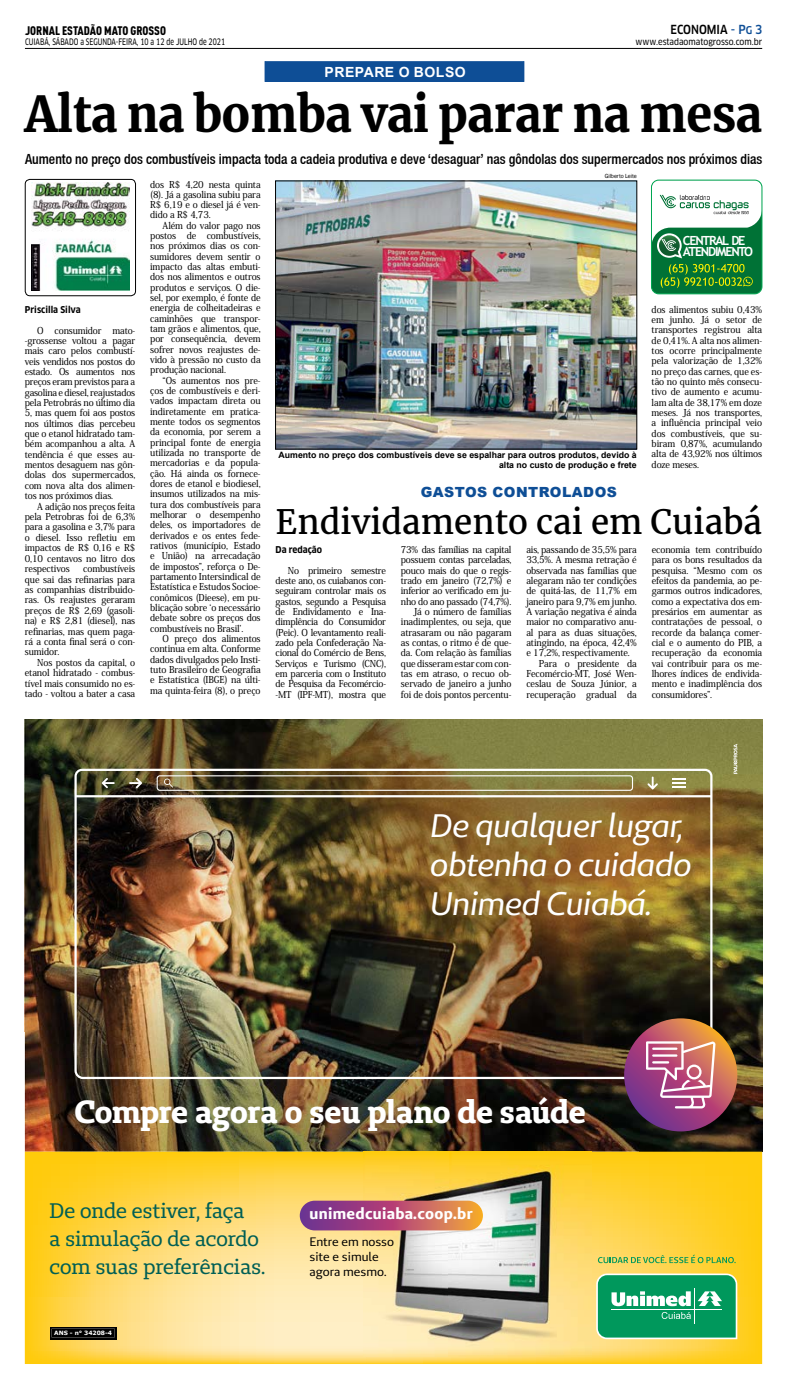
<style>
.page{position:relative;width:787px;height:1389px;background:#fff}
.page>*{position:absolute;margin:0;border:0;box-sizing:border-box;transform-origin:0 0}
.t1{font:700 49px "Merriweather";letter-spacing:-.01em;color:#000;scale:.95 1}
.t2{font:33.25px "Merriweather";color:#000}
.t3{font:italic 32.55px/39px "Unimed Sans";letter-spacing:-.02em;color:#fff}
.t4{font:700 32.02px "Unimed Slab";letter-spacing:-.01em;color:#fff}
.t5{font:21px/28px "Unimed Slab";letter-spacing:-.005em;color:#005f55}
.t6{font:700 15.75px "Unimed Sans";letter-spacing:.02em;color:#fff}
.t7{font:500 condensed 14px "Helvetica Neue";color:#000}
.t8{font:900 14px "Arial";letter-spacing:.035em;color:#0e4e96}
.t9{font:700 14px "Arial";letter-spacing:.035em;color:#fff}
.t10{font:700 12.69px/11px "Trebuchet MS";letter-spacing:-.1em;color:#fff}
.t11{font:12.25px/14.7px "Unimed Sans";color:#000}
.t12{font:12.25px "DIN Cond Black Alternate";color:#000}
.t13{font:500 condensed 12.25px "Clan OT";color:#000;scale:.95 1}
.t14{font:500 9.45px/10.3px "Koz Min Pro";letter-spacing:-.01em;color:#000;text-align:justify;scale:.95 1}
.t15{font:700 condensed 9.19px "Clan OT";color:#000}
.t16{font:700 8.75px/9.6px "Arial";color:#000;text-align:right}
.t17{font:8.75px "Clan OT Narrow News";color:#000;scale:.8 1}
.t18{font:8.75px "Clan OT Narrow News";color:#000}
.t19{font:6.12px "Franklin Gothic";letter-spacing:-.01em;color:#000;scale:.95 1}
.t20{font:700 5.86px "Verdana";color:#fff}
.s1{color:#0e4e96}
.s2{font-size:10.5px;color:#0e4e96}
</style>
<div class="page">
<hr style="left:25px;top:48px;width:736px;height:1px;background:#000">
<img style="left:32px;top:183px;width:98px;height:107px">
<div style="left:25px;top:179px;width:111px;height:117px;border:1px solid #000;border-radius:5px"></div>
<div style="left:265px;top:62px;width:258px;height:19px;background:#0e4e96"></div>
<div style="left:264px;top:61px;width:260px;height:21px;border:1px solid #0e4e96"></div>
<div style="left:651px;top:180px;width:110px;height:114px;background:#007236;border-radius:7px"></div>
<div style="left:651px;top:180px;width:110px;height:114px;border:1px solid #00a651;border-radius:7px"></div>
<svg style="left:660px;top:264px;width:92px;height:24px"></svg>
<svg style="left:651px;top:180px;width:110px;height:78px"></svg>
<img style="left:25px;top:719px;width:614px;height:433px">
<img style="left:639px;top:719px;width:122px;height:433px">
<img style="left:74px;top:769px;width:638px;height:310px">
<svg style="left:671px;top:778px;width:14px;height:10px"></svg>
<svg style="left:102px;top:778px;width:13px;height:10px"></svg>
<svg style="left:129px;top:778px;width:13px;height:10px"></svg>
<svg style="left:647px;top:777px;width:10px;height:13px"></svg>
<svg style="left:156px;top:775px;width:476px;height:16px;background:#7f724a"></svg>
<svg style="left:25px;top:1152px;width:736px;height:212px;background:#fed759"></svg>
<svg style="left:624px;top:1018px;width:113px;height:113px;background:#b1596c"></svg>
<svg style="left:645px;top:1041px;width:70px;height:67px;background:#c47896"></svg>
<svg style="left:596px;top:1274px;width:141px;height:65px;background:#2faa79"></svg>
<svg style="left:597px;top:1254px;width:138px;height:9px"></svg>
<svg style="left:50px;top:1327px;width:67px;height:12px"></svg>
<svg style="left:52px;top:1329px;width:63px;height:8px"></svg>
<svg style="left:733px;top:744px;width:4px;height:30px"></svg>
<img style="left:363px;top:1152px;width:228px;height:205px">
<svg style="left:299px;top:1201px;width:183px;height:29px;background:#b2566e"></svg>
<img style="left:277px;top:183px;width:357px;height:264px">
<div style="left:275px;top:181px;width:361px;height:268px;border:1px solid #000"></div>
<p class="t12" style="left:25px;top:23px;width:142px">JORNAL ESTADÃO MATO GROSSO</p>
<p class="t17" style="left:25px;top:37px;width:251px">CUIABÁ, SÁBADO a SEGUNDA-FEIRA, 10 a 12 de JULHO de 2021</p>
<h3 class="t9" style="left:324px;top:62px;width:142px">PREPARE O BOLSO</h3>
<p class="t13" style="left:670px;top:23px;width:98px">ECONOMIA <span class="s1">- P</span><span class="s2">G</span> <span class="s1">3</span></p>
<p class="t18" style="left:635px;top:36px;width:128px">www.estadaomatogrosso.com.br</p>
<h1 class="t1" style="left:25px;top:84px;width:777px">Alta na bomba vai parar na mesa</h1>
<h3 class="t7" style="left:25px;top:150px;width:738px">Aumento no preço dos combustíveis impacta toda a cadeia produtiva e deve ‘desaguar’ nas gôndolas dos supermercados nos próximos dias</h3>
<p class="t15" style="left:25px;top:304px;width:57px">Priscilla Silva</p>
<p class="t14" style="left:25px;top:325px;width:118px;text-indent:12px">O consumidor mato--grossense voltou a pagar mais caro pelos combustí&shy;veis vendidos nos postos do estado. Os aumentos nos preços eram previstos para a gasolina e diesel, reajustados pela Petrobrás no último dia 5, mas quem foi aos postos nos últimos dias percebeu que o etanol hidratado tam&shy;bém acompanhou a alta. A tendência é que esses au&shy;mentos desaguem nas gôn&shy;dolas dos supermercados, com nova alta dos alimen&shy;tos nos próximos dias.</p>
<p class="t14" style="left:25px;top:501px;width:118px;text-indent:12px">A adição nos preços feita pela Petrobras foi de 6,3% para a gasolina e 3,7% para o diesel. Isso refletiu em impactos de R$ 0,16 e R$ 0,10 centavos no litro dos respectivos</p>
<p class="t14" style="left:25px;top:563px;width:118px;text-indent:58px">combustíveis que sai das refinarias para as companhias distribuido&shy;ras. Os reajustes geraram preços de R$ 2,69 (gasoli&shy;na) e R$ 2,81 (diesel), nas refinarias, mas quem paga&shy;rá a conta final será o con&shy;sumidor.</p>
<p class="t14" style="left:25px;top:657px;width:118px;text-indent:12px">Nos postos da capital, o etanol hidratado - combus&shy;tível mais consumido no es&shy;tado - voltou a bater a casa</p>
<p class="t14" style="left:150px;top:179px;width:118px">dos R$ 4,20 nesta quinta (8). Já a gasolina subiu para R$ 6,19 e o diesel já é ven&shy;dido a R$ 4,73.</p>
<p class="t14" style="left:150px;top:220px;width:118px;text-indent:12px">Além do valor pago nos postos de combustíveis, nos próximos dias os con&shy;sumidores devem sentir o impacto das altas embuti&shy;dos nos alimentos e outros produtos e serviços. O die&shy;sel, por exemplo, é fonte de energia de colheitadeiras e caminhões que transpor&shy;tam grãos e alimentos, que, por consequência, devem sofrer novos reajustes de&shy;vido à pressão no custo da produção nacional.</p>
<p class="t14" style="left:150px;top:375px;width:118px;text-indent:12px">“Os aumentos nos pre&shy;ços de combustíveis e deri&shy;vados impactam direta ou indiretamente em pratica&shy;mente todos os segmentos da economia, por serem a principal fonte de energia utilizada no transporte de mercadorias e da popula&shy;ção. Há ainda os fornece&shy;dores de etanol e biodiesel, insumos utilizados na mis&shy;tura dos combustíveis para melhorar o desempenho deles, os importadores de derivados e os entes fede&shy;rativos (município, Estado e União) na arrecadação de impostos”, reforça o De&shy;partamento Intersindical de Estatística e Estudos Socioe&shy;conômicos (Dieese), em pu&shy;blicação sobre ‘o necessário debate sobre os preços dos combustíveis no Brasil’.</p>
<p class="t14" style="left:150px;top:633px;width:118px;text-indent:12px">O preço dos alimentos continua em alta. Conforme dados divulgados pelo Insti&shy;tuto Brasileiro de Geografia e Estatística (IBGE) na últi&shy;ma quinta-feira (8), o preço</p>
<p class="t19" style="left:604px;top:172px;width:35px">Gilberto Leite</p>
<h3 class="t10" style="left:682px;top:235px;width:72px">CENTRAL DE<br>ATENDIMENTO</h3>
<p class="t16" style="left:278px;top:450px;width:359px">Aumento no preço dos combustíveis deve se espalhar para outros produtos, devido à alta no custo de produção e frete</p>
<p class="t14" style="left:651px;top:304px;width:118px">dos alimentos subiu 0,43% em junho. Já o setor de transportes registrou alta de 0,41%. A alta nos alimen&shy;tos ocorre principalmente pela valorização de 1,32% no preço das carnes, que es&shy;tão no quinto mês consecu&shy;tivo de aumento e acumu&shy;lam alta de 38,17% em doze meses. Já nos transportes, a influência principal veio dos combustíveis, que su&shy;biram 0,87%, acumulando alta de 43,92% nos últimos doze meses.</p>
<h3 class="t8" style="left:420px;top:482px;width:198px">GASTOS CONTROLADOS</h3>
<h2 class="t2" style="left:275px;top:502px;width:488px">Endividamento cai em Cuiabá</h2>
<p class="t14" style="left:651px;top:544px;width:118px">economia tem contribuído para os bons resultados da pesquisa. “Mesmo com os efeitos da pandemia, ao pe&shy;garmos outros indicadores, como a expectativa dos em&shy;presários em aumentar as contratações de pessoal, o recorde da balança comer&shy;cial e o aumento do PIB, a recuperação da economia vai contribuir para os me&shy;lhores índices de endivida&shy;mento e inadimplência dos consumidores”.</p>
<p class="t15" style="left:275px;top:544px;width:48px">Da redação</p>
<p class="t14" style="left:275px;top:565px;width:118px;text-indent:12px">No primeiro semestre deste ano, os cuiabanos con&shy;seguiram controlar mais os gastos, segundo a Pesquisa de Endividamento e Ina&shy;dimplência do Consumidor (Peic). O levantamento reali&shy;zado pela Confederação Na&shy;cional do Comércio de Bens, Serviços e Turismo (CNC), em parceria com o Instituto de Pesquisa da Fecomércio--MT (IPF-MT), mostra que</p>
<p class="t14" style="left:401px;top:544px;width:118px;text-align:right">73% das famílias na capital possuem contas parceladas, pouco mais do que o regis&shy;trado em janeiro (72,7%) e inferior ao verificado em ju&shy;nho do ano passado (74,7%).<br>Já o número de famílias inadimplentes, ou seja, que atrasaram ou não pagaram as contas, o ritmo é de que&shy;da. Com relação às famílias que disseram estar com con&shy;tas em atraso, o recuo ob&shy;servado de janeiro a junho foi de dois pontos percentu-</p>
<p class="t14" style="left:526px;top:544px;width:118px">ais, passando de 35,5% para</p>
<p class="t14" style="left:526px;top:554px;width:118px">33,5%. A mesma retração é</p>
<p class="t14" style="left:526px;top:565px;width:118px">observada nas famílias que</p>
<p class="t14" style="left:526px;top:575px;width:118px">alegaram não ter condições</p>
<p class="t14" style="left:526px;top:585px;width:118px">de quitá-las, de 11,7% em</p>
<p class="t14" style="left:526px;top:596px;width:118px">janeiro para 9,7% em junho.</p>
<p class="t14" style="left:526px;top:606px;width:118px">A variação negativa é ainda</p>
<p class="t14" style="left:526px;top:616px;width:118px">maior no comparativo anu-</p>
<p class="t14" style="left:526px;top:627px;width:118px">al para as duas situações,</p>
<p class="t14" style="left:526px;top:637px;width:118px">atingindo, na época, 42,4%</p>
<p class="t14" style="left:526px;top:647px;width:110px">e 17,2%, respectivamente.</p>
<p class="t14" style="left:538px;top:658px;width:105px">Para o presidente da</p>
<p class="t14" style="left:526px;top:668px;width:118px">Fecomércio-MT, José Wen-</p>
<p class="t14" style="left:526px;top:678px;width:118px">ceslau de Souza Júnior, a</p>
<p class="t14" style="left:526px;top:689px;width:118px">recuperação gradual da</p>
<h3 class="t3" style="left:430px;top:806px;width:263px">De qualquer lugar, obtenha o cuidado<br>Unimed Cuiabá.</h3>
<h3 class="t4" style="left:74px;top:1090px;width:513px">Compre agora o seu plano de saúde</h3>
<h3 class="t5" style="left:50px;top:1196px;width:196px">De onde estiver, faça</h3>
<h3 class="t6" style="left:309px;top:1204px;width:165px">unimedcuiaba.coop.br</h3>
<h3 class="t5" style="left:50px;top:1224px;width:217px">a simulação de acordo com suas preferências.</h3>
<p class="t11" style="left:309px;top:1234px;width:86px">Entre em nosso site e simule agora mesmo.</p>
<p class="t20" style="left:54px;top:1329px;width:59px">ANS - n° 34208-4</p>
</div>
